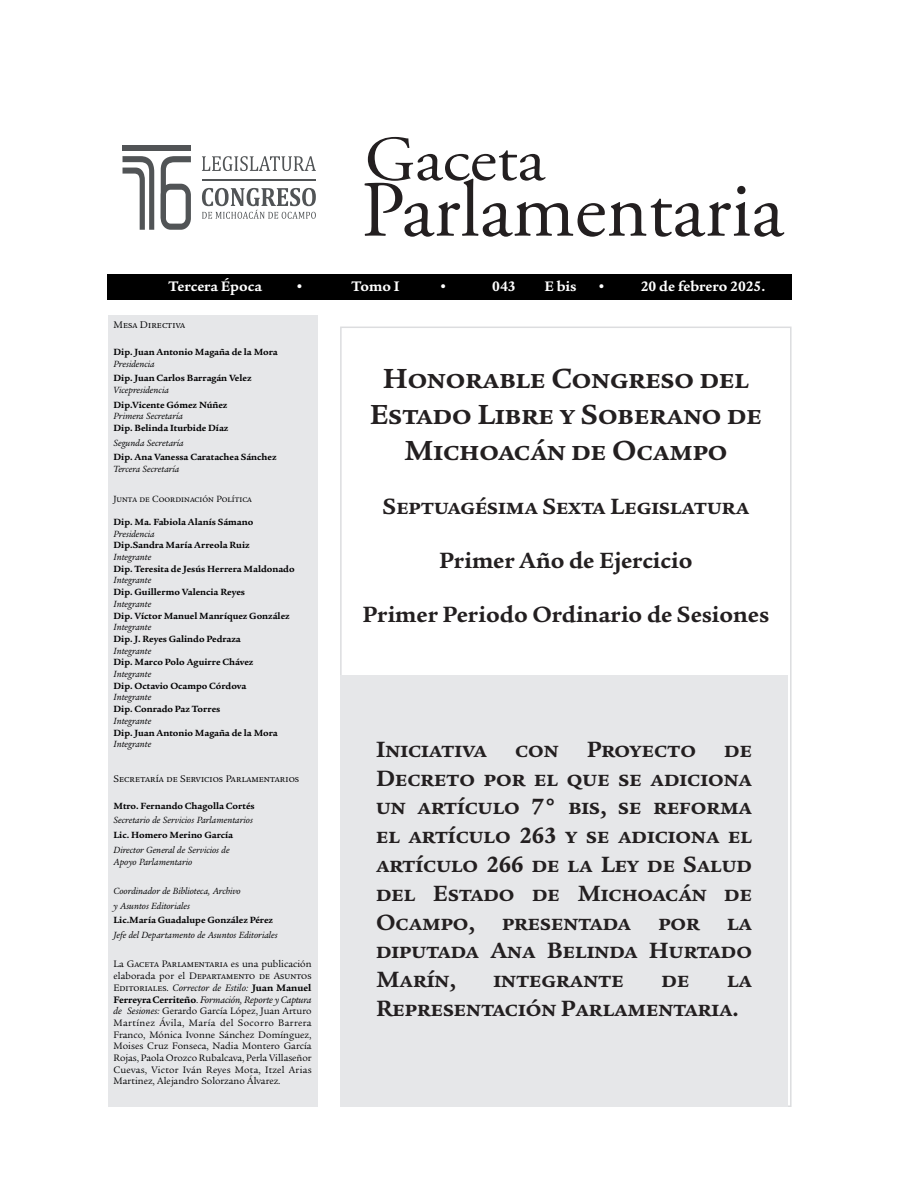
<style>
.page{position:relative;width:918px;height:1188px;background:#fff}
.page>*{position:absolute;margin:0;border:0;box-sizing:border-box;transform-origin:0 0}
.cbz{font:700 30px/36px "Legacy Serif ITC Std";color:#231f20;text-align:center}
.Normal_rtf_222{font:700 24px/28.8px "Legacy Serif ITC Std";color:#231f20;text-align:justify}
.cbz-2{font:700 24px "Legacy Serif ITC Std";color:#231f20}
.t1{font:700 15px "Legacy Serif ITC Std";color:#fff}
.t2{font:10.5px "Legacy Serif ITC Std";color:#000001}
.t3{font:10.2px/11.7px "Legacy Serif ITC Std";color:#000001;text-align:justify}
.Normal_rtf_14{font:700 9.75px "Legacy Serif ITC Std";color:#000001}
.Normal_rtf_14-2{font:italic 9.75px/11.7px "Legacy Serif ITC Std";color:#000001}
.t4{font:9.75px "Legacy Serif ITC Std";color:#000001}
.s1{font-style:italic}
.s2{font-weight:700}
</style>
<div class="page">
<div style="left:108px;top:274px;width:684px;height:25px;background:#000"></div>
<svg style="left:364px;top:137px;width:420px;height:100px"></svg>
<div style="left:108px;top:315px;width:210px;height:792px;background:#e6e7e9"></div>
<div style="left:340px;top:675px;width:448px;height:432px;background:#e6e7e9"></div>
<svg style="left:123px;top:156px;width:31px;height:74px"></svg>
<div style="left:123px;top:145px;width:68px;height:6px;background:#515456"></div>
<svg style="left:161px;top:156px;width:30px;height:74px"></svg>
<svg style="left:202px;top:156px;width:114px;height:15px"></svg>
<hr style="left:202px;top:179px;width:114px;height:1px;background:#515456">
<svg style="left:202px;top:188px;width:114px;height:31px"></svg>
<p class="t1" style="left:169px;top:277px;width:95px">Tercera Época</p>
<p class="t1" style="left:295px;top:277px;width:11px">•</p>
<p class="t1" style="left:352px;top:277px;width:50px">Tomo I</p>
<p class="t1" style="left:438px;top:277px;width:11px">•</p>
<p class="t1" style="left:492px;top:277px;width:25px">043</p>
<p class="t1" style="left:544px;top:277px;width:34px">E bis</p>
<p class="t1" style="left:597px;top:277px;width:170px">• 20 de febrero 2025.</p>
<p class="t2" style="left:114px;top:319px;width:73px">Mesa Directiva</p>
<p class="Normal_rtf_14" style="left:114px;top:346px;width:166px">Dip. Juan Antonio Magaña de la Mora</p>
<p class="Normal_rtf_14-2" style="left:114px;top:358px;width:43px">Presidencia</p>
<p class="Normal_rtf_14" style="left:114px;top:372px;width:140px">Dip. Juan Carlos Barragán Velez</p>
<p class="Normal_rtf_14-2" style="left:114px;top:384px;width:57px">Vicepresidencia</p>
<p class="Normal_rtf_14" style="left:114px;top:399px;width:115px">Dip.Vicente Gómez Núñez</p>
<p class="Normal_rtf_14-2" style="left:114px;top:411px;width:71px">Primera Secretaría</p>
<p class="Normal_rtf_14" style="left:114px;top:422px;width:116px">Dip. Belinda Iturbide Díaz</p>
<p class="Normal_rtf_14-2" style="left:114px;top:437px;width:72px">Segunda Secretaría</p>
<p class="Normal_rtf_14" style="left:114px;top:452px;width:164px">Dip. Ana Vanessa Caratachea Sánchez</p>
<p class="Normal_rtf_14-2" style="left:114px;top:463px;width:67px">Tercera Secretaría</p>
<p class="t4" style="left:114px;top:493px;width:140px">Junta de Coordinación Política</p>
<p class="Normal_rtf_14" style="left:114px;top:516px;width:141px">Dip. Ma. Fabiola Alanís Sámano</p>
<p class="Normal_rtf_14-2" style="left:114px;top:528px;width:43px">Presidencia</p>
<p class="Normal_rtf_14" style="left:114px;top:540px;width:138px">Dip.Sandra María Arreola Ruiz</p>
<p class="Normal_rtf_14-2" style="left:114px;top:551px;width:39px">Integrante</p>
<p class="Normal_rtf_14" style="left:114px;top:563px;width:183px">Dip. Teresita de Jesús Herrera Maldonado</p>
<p class="Normal_rtf_14-2" style="left:114px;top:575px;width:39px">Integrante</p>
<p class="Normal_rtf_14" style="left:114px;top:586px;width:133px">Dip. Guillermo Valencia Reyes</p>
<p class="Normal_rtf_14-2" style="left:114px;top:598px;width:39px">Integrante</p>
<p class="Normal_rtf_14" style="left:114px;top:610px;width:178px">Dip. Víctor Manuel Manríquez González</p>
<p class="Normal_rtf_14-2" style="left:114px;top:621px;width:39px">Integrante</p>
<p class="Normal_rtf_14" style="left:114px;top:633px;width:129px">Dip. J. Reyes Galindo Pedraza</p>
<p class="Normal_rtf_14-2" style="left:114px;top:645px;width:39px">Integrante</p>
<p class="Normal_rtf_14" style="left:114px;top:657px;width:141px">Dip. Marco Polo Aguirre Chávez</p>
<p class="Normal_rtf_14-2" style="left:114px;top:668px;width:39px">Integrante</p>
<p class="Normal_rtf_14" style="left:114px;top:680px;width:134px">Dip. Octavio Ocampo Córdova</p>
<p class="Normal_rtf_14-2" style="left:114px;top:692px;width:39px">Integrante</p>
<p class="Normal_rtf_14" style="left:114px;top:703px;width:108px">Dip. Conrado Paz Torres</p>
<p class="Normal_rtf_14-2" style="left:114px;top:715px;width:39px">Integrante</p>
<p class="Normal_rtf_14" style="left:114px;top:727px;width:166px">Dip. Juan Antonio Magaña de la Mora</p>
<p class="Normal_rtf_14-2" style="left:114px;top:738px;width:39px">Integrante</p>
<p class="t2" style="left:114px;top:773px;width:187px">Secretaría de Servicios Parlamentarios</p>
<p class="Normal_rtf_14" style="left:114px;top:800px;width:143px">Mtro. Fernando Chagolla Cortés</p>
<p class="Normal_rtf_14-2" style="left:114px;top:815px;width:141px">Secretario de Servicios Parlamentarios</p>
<p class="Normal_rtf_14" style="left:114px;top:829px;width:121px">Lic. Homero Merino García</p>
<p class="Normal_rtf_14-2" style="left:114px;top:844px;width:118px">Director General de Servicios de<br>Apoyo Parlamentario</p>
<p class="Normal_rtf_14-2" style="left:114px;top:885px;width:129px">Coordinador de Biblioteca, Archivo</p>
<p class="Normal_rtf_14-2" style="left:114px;top:900px;width:78px">y Asuntos Editoriales</p>
<p class="Normal_rtf_14" style="left:114px;top:915px;width:161px">Lic.María Guadalupe González Pérez</p>
<p class="Normal_rtf_14-2" style="left:114px;top:929px;width:166px">Jefe del Departamento de Asuntos Editoriales</p>
<p class="t3" style="left:114px;top:959px;width:200px">La Gaceta Parlamentaria es una publicación elaborada por el Departamento de Asuntos Editoriales. <span class="s1">Corrector de Estilo:</span> <span class="s2">Juan Manuel Ferreyra Cerriteño</span>. <span class="s1">Formación, Reporte y Captura de Sesiones:</span> Gerardo García López, Juan Arturo Martínez Ávila, María del Socorro Barrera Franco, Mónica Ivonne Sánchez Domínguez, Moises Cruz Fonseca, Nadia Montero García Rojas, Paola Orozco Rubalcava, Perla Villaseñor Cuevas, Victor Iván Reyes Mota, Itzel Arias Martinez, Alejandro Solorzano Álvarez.</p>
<p class="cbz" style="left:370px;top:361px;width:394px">Honorable Congreso del<br>Estado Libre y Soberano de<br>Michoacán de Ocampo</p>
<p class="cbz-2" style="left:383px;top:492px;width:368px">Septuagésima Sexta Legislatura</p>
<p class="cbz-2" style="left:439px;top:546px;width:255px">Primer Año de Ejercicio</p>
<p class="cbz-2" style="left:362px;top:600px;width:408px">Primer Periodo Ordinario de Sesiones</p>
<p class="Normal_rtf_222" style="left:376px;top:735px;width:377px">Iniciativa con Proyecto de Decreto por el que se adiciona un artículo 7° bis, se reforma el artículo 263 y se adiciona el artículo 266 de la Ley de Salud del Estado de Michoacán de Ocampo, presentada por la diputada Ana Belinda Hurtado Marín,</p>
<p class="Normal_rtf_222" style="left:493px;top:965px;width:132px">integrante</p>
<p class="Normal_rtf_222" style="left:662px;top:965px;width:29px">de</p>
<p class="Normal_rtf_222" style="left:376px;top:965px;width:377px;text-indent:351px">la<br>Representación Parlamentaria.</p>
</div>
